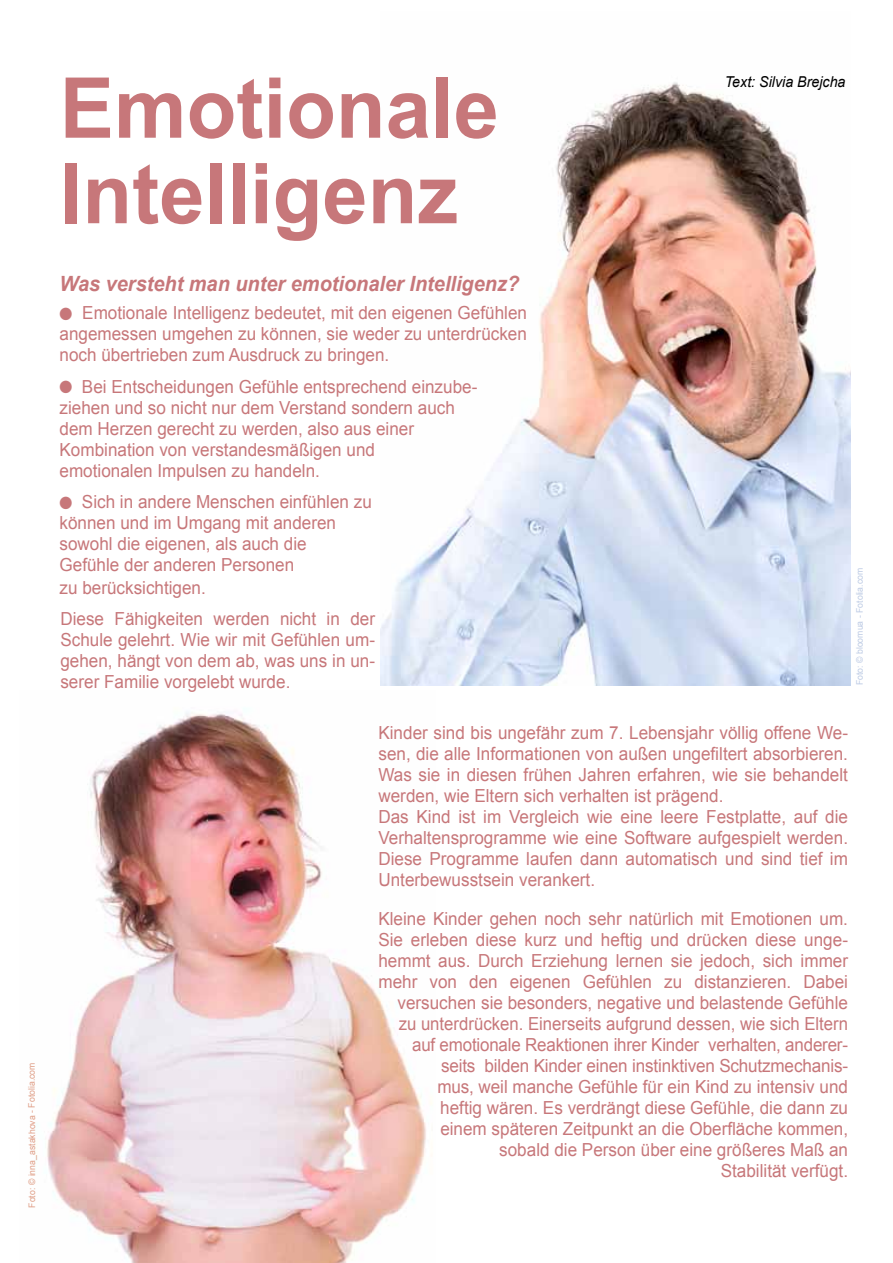
<style>
.page{position:relative;width:893px;height:1263px;background:#fff}
.page>*{position:absolute;margin:0;border:0;box-sizing:border-box;transform-origin:0 0}
.t1{font:700 84px/85.5px "Arial";color:#c7777a}
.t2{font:italic 700 21px "Arial";color:#c7777a;scale:.95 1}
.t3{font:18px/21px "Arial";color:#c7777a;scale:.95 1}
.t4{font:italic 15px "Arial";color:#000;scale:.95 1}
.t5{font:9px "Arial";letter-spacing:.005em;color:#df9d85;scale:.96 1}
.t6{font:9px "Arial";letter-spacing:.005em;color:#bccae4;scale:.96 1}
</style>
<div class="page">
<img style="left:381px;top:82px;width:469px;height:603px">
<img style="left:47px;top:712px;width:385px;height:551px">
<p class="t5" style="left:26px;top:1208px;width:153px;rotate:-90deg">Foto: © inna_astakhova - Fotolia.com</p>
<h1 class="t1" style="left:60px;top:68px;width:441px">Emotionale<br>Intelligenz</h1>
<p class="t2" style="left:60px;top:269px;width:485px">Was versteht man unter emotionaler Intelligenz?</p>
<p class="t3" style="left:60px;top:302px;width:494px;text-align:justify">● Emotionale Intelligenz bedeutet, mit den eigenen Gefühlen angemessen umgehen zu können, sie weder zu unterdrücken noch übertrieben zum Ausdruck zu bringen.</p>
<p class="t3" style="left:60px;top:376px;width:441px">● Bei Entscheidungen Gefühle entsprechend einzube&shy;ziehen und so nicht nur dem Verstand sondern auch dem Herzen gerecht zu werden, also aus einer Kombination von verstandesmäßigen und<br>emotionalen Impulsen zu handeln.</p>
<p class="t3" style="left:60px;top:491px;width:330px;line-height:21.5px">● Sich in andere Menschen einfühlen zu können und im Umgang mit anderen sowohl die eigenen, als auch die<br>Gefühle der anderen Personen<br>zu berücksichtigen.</p>
<p class="t3" style="left:60px;top:609px;width:333px;text-align:justify">Diese Fähigkeiten werden nicht in der Schule gelehrt. Wie wir mit Gefühlen um&shy;gehen, hängt von dem ab, was uns in un&shy;serer Familie vorgelebt wurde.</p>
<p class="t4" style="left:725px;top:72px;width:128px">Text: Silvia Brejcha</p>
<p class="t6" style="left:854px;top:685px;width:124px;rotate:-90deg">Foto: © bloomua - Fotolia.com</p>
<p class="t3" style="left:378px;top:722px;width:496px">Kinder sind bis ungefähr zum 7. Lebensjahr völlig offene We&shy;sen, die alle Informationen von außen ungefiltert absorbieren.<br>Was sie in diesen frühen Jahren erfahren, wie sie behandelt werden, wie Eltern sich verhalten ist prägend.<br>Das Kind ist im Vergleich wie eine leere Festplatte, auf die Verhaltensprogramme wie eine Software aufgespielt werden.<br>Diese Programme laufen dann automatisch und sind tief im Unterbewusstsein verankert.</p>
<p class="t3" style="left:378px;top:908px;width:496px;text-align:right">Kleine Kinder gehen noch sehr natürlich mit Emotionen um.<br>Sie erleben diese kurz und heftig und drücken diese unge&shy;hemmt aus. Durch Erziehung lernen sie jedoch, sich immer mehr von den eigenen Gefühlen zu distanzieren. Dabei versuchen sie besonders, negative und belastende Gefühle zu unterdrücken. Einerseits aufgrund dessen, wie sich Eltern auf emotionale Reaktionen ihrer Kinder verhalten, anderer&shy;seits bilden Kinder einen instinktiven Schutzmechanis-<br>mus, weil manche Gefühle für ein Kind zu intensiv und<br>heftig wären. Es verdrängt diese Gefühle, die dann zu<br>einem späteren Zeitpunkt an die Oberfläche kommen,<br>sobald die Person über eine größeres Maß an<br>Stabilität verfügt.</p>
</div>
